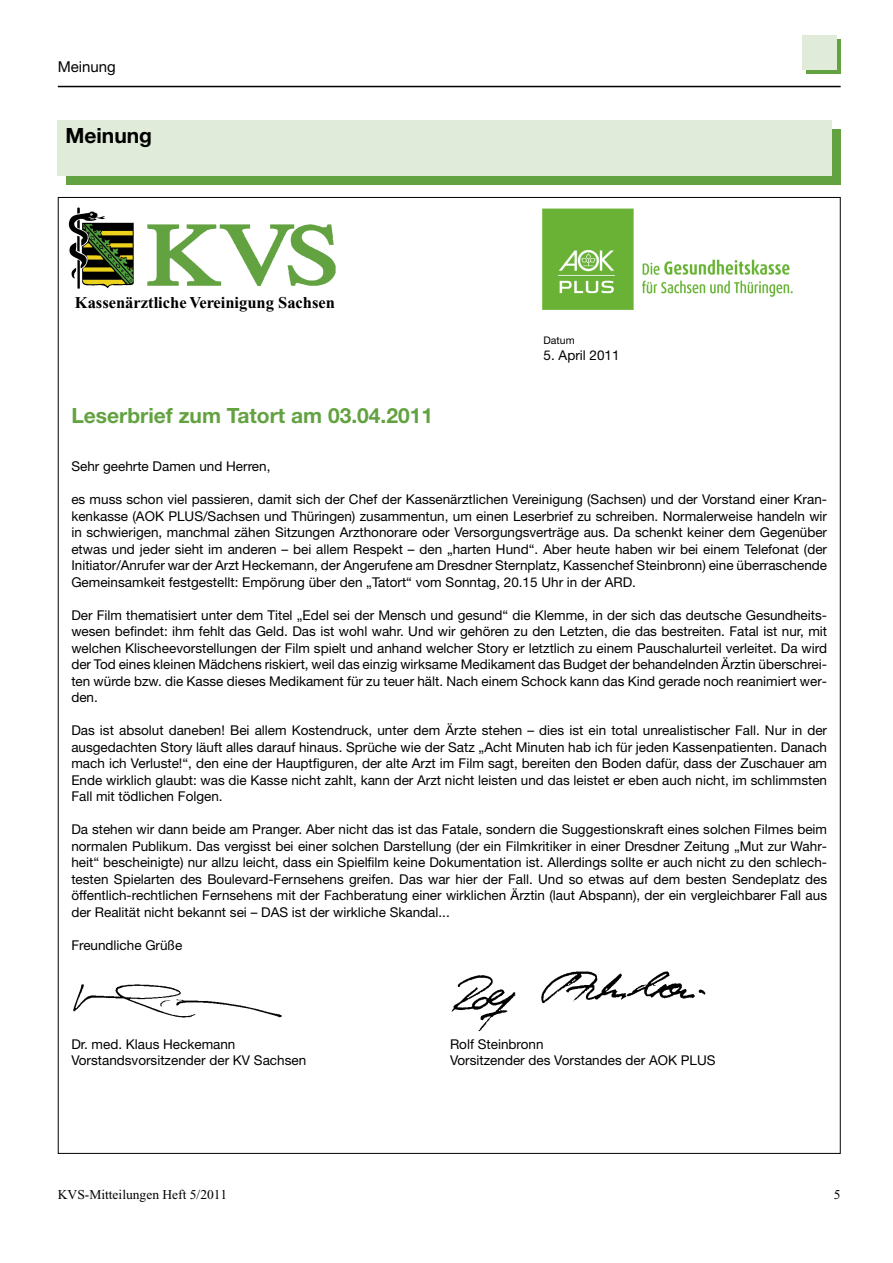
<style>
.page{position:relative;width:893px;height:1263px;background:#fff}
.page>*{position:absolute;margin:0;border:0;box-sizing:border-box;transform-origin:0 0}
.t1{font:700 21px "Helvetica Neue";color:#62a240}
.t2{font:700 21px "Helvetica Neue";color:#000}
.t3{font:700 16.5px "Times New Roman";color:#000}
.t4{font:15px "Helvetica Neue";color:#000}
.t5{font:13.5px/16.5px "Helvetica Neue";color:#000;text-align:justify}
.t6{font:13.5px "Times New Roman";color:#000}
.t7{font:10.5px "Helvetica Neue";color:#000}
</style>
<div class="page">
<svg style="left:57px;top:85px;width:784px;height:3px;background:#7f7f7f"></svg>
<svg style="left:806px;top:40px;width:34px;height:34px"></svg>
<div style="left:802px;top:36px;width:34px;height:34px;background:#e0ecd9"></div>
<div style="left:66px;top:129px;width:774px;height:55px;background:#62a240"></div>
<div style="left:58px;top:121px;width:774px;height:55px;background:#e0ecd9"></div>
<img style="left:68px;top:207px;width:66px;height:82px">
<img style="left:147px;top:224px;width:189px;height:63px">
<img style="left:542px;top:208px;width:251px;height:102px">
<img style="left:73px;top:984px;width:209px;height:34px">
<img style="left:451px;top:971px;width:255px;height:61px">
<p class="t4" style="left:58px;top:57px;width:60px">Meinung</p>
<h1 class="t2" style="left:65px;top:123px;width:88px">Meinung</h1>
<p class="t3" style="left:75px;top:293px;width:262px">Kassenärztliche Vereinigung Sachsen</p>
<p class="t7" style="left:543px;top:334px;width:33px">Datum</p>
<p class="t5" style="left:543px;top:347px;width:78px">5. April 2011</p>
<h1 class="t1" style="left:71px;top:403px;width:363px">Leserbrief zum Tatort am 03.04.2011</h1>
<p class="t5" style="left:71px;top:458px;width:201px">Sehr geehrte Damen und Herren,</p>
<p class="t5" style="left:71px;top:491px;width:757px">es muss schon viel passieren, damit sich der Chef der Kassenärztlichen Vereinigung (Sachsen) und der Vorstand einer Kran&shy;kenkasse (AOK PLUS/Sachsen und Thüringen) zusammentun, um einen Leserbrief zu schreiben. Normalerweise handeln wir in schwierigen, manchmal zähen Sitzungen Arzthonorare oder Versorgungsverträge aus. Da schenkt keiner dem Gegenüber etwas und jeder sieht im anderen – bei allem Respekt – den „harten Hund“. Aber heute haben wir bei einem Telefonat (der Initiator/Anrufer war der Arzt Heckemann, der Angerufene am Dresdner Sternplatz, Kassenchef Steinbronn) eine überraschende Gemeinsamkeit festgestellt: Empörung über den „Tatort“ vom Sonntag, 20.15 Uhr in der ARD.</p>
<p class="t5" style="left:71px;top:606px;width:757px">Der Film thematisiert unter dem Titel „Edel sei der Mensch und gesund“ die Klemme, in der sich das deutsche Gesundheits&shy;wesen befindet: ihm fehlt das Geld. Das ist wohl wahr. Und wir gehören zu den Letzten, die das bestreiten. Fatal ist nur, mit welchen Klischeevorstellungen der Film spielt und anhand welcher Story er letztlich zu einem Pauschalurteil verleitet. Da wird der Tod eines kleinen Mädchens riskiert, weil das einzig wirksame Medikament das Budget der behandelnden Ärztin überschrei&shy;ten würde bzw. die Kasse dieses Medikament für zu teuer hält. Nach einem Schock kann das Kind gerade noch reanimiert wer&shy;den.</p>
<p class="t5" style="left:71px;top:722px;width:757px">Das ist absolut daneben! Bei allem Kostendruck, unter dem Ärzte stehen – dies ist ein total unrealistischer Fall. Nur in der ausgedachten Story läuft alles darauf hinaus. Sprüche wie der Satz „Acht Minuten hab ich für jeden Kassenpatienten. Danach mach ich Verluste!“, den eine der Hauptfiguren, der alte Arzt im Film sagt, bereiten den Boden dafür, dass der Zuschauer am Ende wirklich glaubt: was die Kasse nicht zahlt, kann der Arzt nicht leisten und das leistet er eben auch nicht, im schlimmsten Fall mit tödlichen Folgen.</p>
<p class="t5" style="left:71px;top:821px;width:757px">Da stehen wir dann beide am Pranger. Aber nicht das ist das Fatale, sondern die Suggestionskraft eines solchen Filmes beim normalen Publikum. Das vergisst bei einer solchen Darstellung (der ein Filmkritiker in einer Dresdner Zeitung „Mut zur Wahr&shy;heit“ bescheinigte) nur allzu leicht, dass ein Spielfilm keine Dokumentation ist. Allerdings sollte er auch nicht zu den schlech - testen Spielarten des Boulevard-Fernsehens greifen. Das war hier der Fall. Und so etwas auf dem besten Sendeplatz des öffentlich-rechtlichen Fernsehens mit der Fachberatung einer wirklichen Ärztin (laut Abspann), der ein vergleichbarer Fall aus der Realität nicht bekannt sei – DAS ist der wirkliche Skandal...</p>
<p class="t5" style="left:71px;top:936px;width:112px">Freundliche Grüße</p>
<p class="t5" style="left:71px;top:1035px;width:166px">Dr. med. Klaus Heckemann</p>
<p class="t5" style="left:450px;top:1035px;width:95px">Rolf Steinbronn</p>
<p class="t5" style="left:71px;top:1052px;width:236px">Vorstandsvorsitzender der KV Sachsen</p>
<p class="t5" style="left:450px;top:1052px;width:267px">Vorsitzender des Vorstandes der AOK PLUS</p>
<p class="t6" style="left:58px;top:1187px;width:171px">KVS-Mitteilungen Heft 5/2011</p>
<p class="t6" style="left:833px;top:1187px;width:8px">5</p>
</div>
